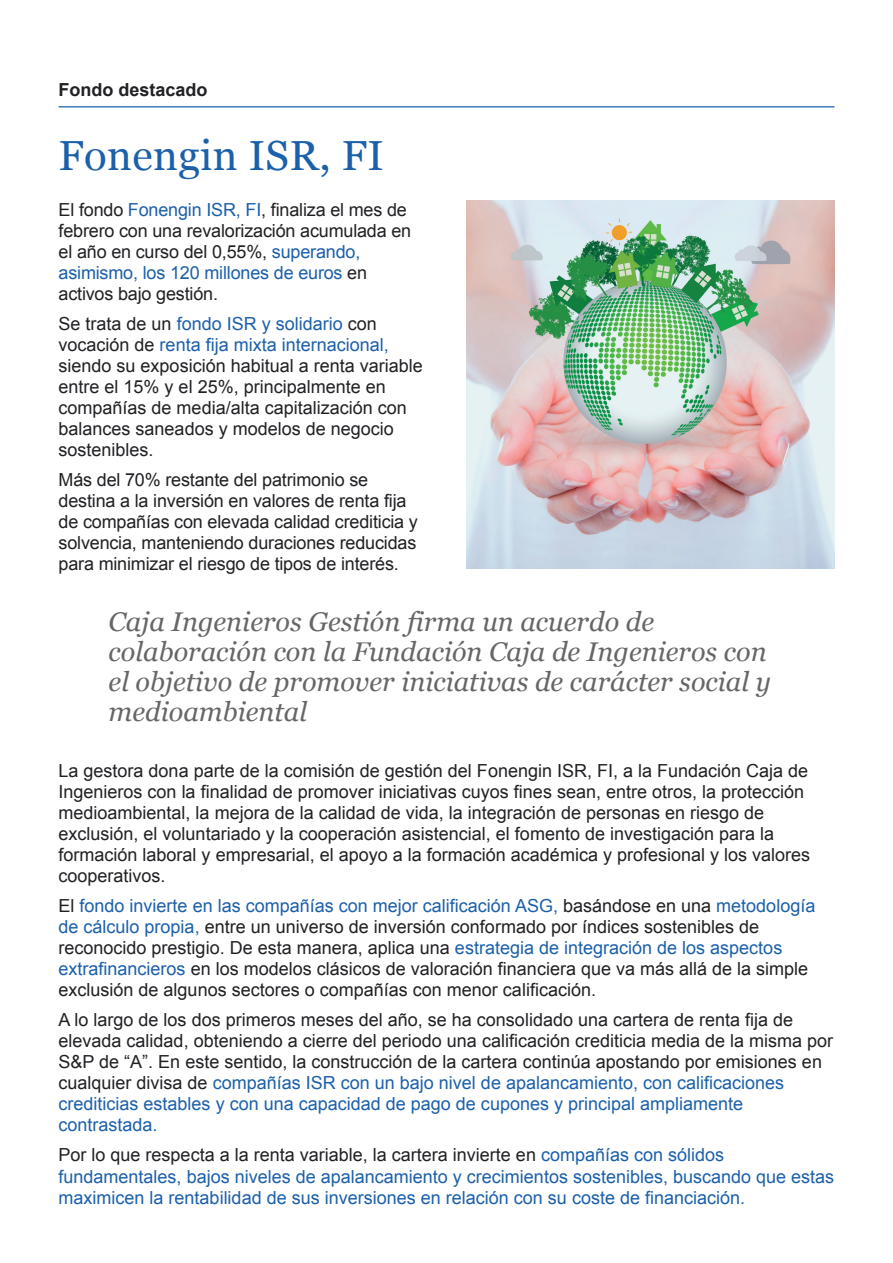
<style>
.page{position:relative;width:893px;height:1263px;background:#fff}
.page>*{position:absolute;margin:0;border:0;box-sizing:border-box;transform-origin:0 0}
.t1{font:42px "Georgia";letter-spacing:.01em;color:#1c60aa}
.t2{font:italic 27px/30px "Georgia";color:#666}
.t3{font:18px/21px "Arial";color:#212125}
.t4{font:18px/21px "Arial";color:#1c60aa}
.t5{font:700 18px "Arial";color:#212125}
.s1{color:#1c60aa}
.s2{color:#212125}
</style>
<div class="page">
<img style="left:466px;top:201px;width:368px;height:368px">
<hr style="left:59px;top:106px;width:775px;height:1px;background:#1c60aa">
<p class="t5" style="left:58px;top:78px;width:151px">Fondo destacado</p>
<h1 class="t1" style="left:58px;top:125px;width:327px">Fonengin ISR, FI</h1>
<p class="t3" style="left:58px;top:199px;width:354px">El fondo <span class="s1">Fonengin ISR, FI</span>, finaliza el mes de febrero con una revalorización acumulada en el año en curso del 0,55%, <span class="s1">superando, asimismo, los 120 millones de euros</span> en activos bajo gestión.</p>
<p class="t3" style="left:58px;top:313px;width:366px">Se trata de un <span class="s1">fondo ISR y solidario</span> con vocación de <span class="s1">renta fija mixta internacional, </span>siendo su exposición habitual a renta variable entre el 15% y el 25%, principalmente en compañías de media/alta capitalización con balances saneados y modelos de negocio sostenibles.</p>
<p class="t3" style="left:58px;top:469px;width:361px">Más del 70% restante del patrimonio se destina a la inversión en valores de renta fija de compañías con elevada calidad crediticia y solvencia, manteniendo duraciones reducidas para minimizar el riesgo de tipos de interés.</p>
<h2 class="t2" style="left:109px;top:606px;width:663px">Caja Ingenieros Gestión firma un acuerdo de colaboración con la Fundación Caja de Ingenieros con el objetivo de promover iniciativas de carácter social y medioambiental</h2>
<p class="t3" style="left:58px;top:761px;width:753px">La gestora dona parte de la comisión de gestión del Fonengin ISR, FI, a la Fundación Caja de Ingenieros con la finalidad de promover iniciativas cuyos fines sean, entre otros, la protección medioambiental, la mejora de la calidad de vida, la integración de personas en riesgo de exclusión, el voluntariado y la cooperación asistencial, el fomento de investigación para la formación laboral y empresarial, el apoyo a la formación académica y profesional y los valores cooperativos.</p>
<p class="t3" style="left:58px;top:896px;width:758px">El <span class="s1">fondo invierte en las compañías con mejor calificación ASG,</span> basándose en una <span class="s1">metodología de cálculo propia,</span> entre un universo de inversión conformado por índices sostenibles de reconocido prestigio. De esta manera, aplica una <span class="s1">estrategia de integración de los aspectos extrafinancieros</span> en los modelos clásicos de valoración financiera que va más allá de la simple exclusión de algunos sectores o compañías con menor calificación.</p>
<p class="t3" style="left:58px;top:1010px;width:776px">A lo largo de los dos primeros meses del año, se ha consolidado una cartera de renta fija de elevada calidad, obteniendo a cierre del periodo una calificación crediticia media de la misma por S&amp;P de “A”. En este sentido, la construcción de la cartera continúa apostando por emisiones en cualquier divisa de <span class="s1">compañías ISR con un bajo nivel de apalancamiento, con calificaciones crediticias estables y con una capacidad de pago de cupones y principal ampliamente contrastada.</span></p>
<p class="t4" style="left:58px;top:1145px;width:777px"><span class="s2">Por lo que respecta a la renta variable, la cartera invierte en</span> compañías con sólidos fundamentales, bajos niveles de apalancamiento y crecimientos sostenibles, buscando que estas maximicen la rentabilidad de sus inversiones en relación con su coste de financiación.</p>
</div>
